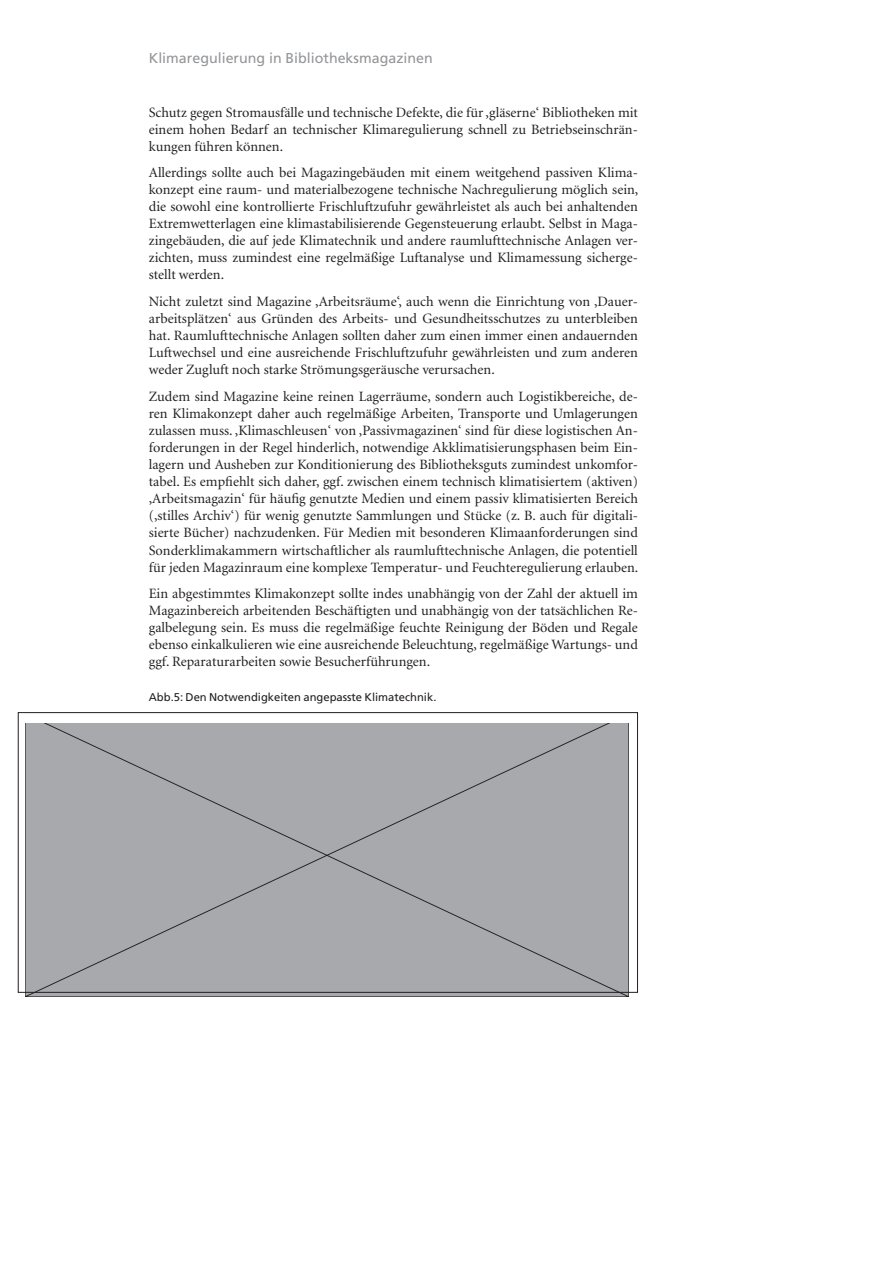
<style>
.page{position:relative;width:893px;height:1263px;background:#fff}
.page>*{position:absolute;margin:0;border:0;box-sizing:border-box;transform-origin:0 0}
.t1{font:14.25px/17.1px "Minion";color:#231f20;text-align:justify}
.t2{font:14.25px "Frutiger";color:#939598}
.t3{font:11.25px "Frutiger";color:#231f20}
</style>
<div class="page">
<div style="left:25px;top:724px;width:604px;height:273px;background:#a7a9ac"></div>
<div style="left:18px;top:712px;width:620px;height:281px;border:1px solid #231f20"></div>
<p class="t2" style="left:149px;top:52px;width:190px">Möblierung und E richtung</p>
<p class="t2" style="left:149px;top:52px;width:285px">Klimaregulierung in Bibliotheksmagazinen</p>
<p class="t1" style="left:149px;top:105px;width:491px">Schutz gegen Stromausfälle und tech nische Defekte, die für ‚gläserne‘ Bibliotheken mit einem hohen Bedarf an technischer Klimaregulierung schnell zu Betriebseinschrän&shy;kungen führen können.</p>
<p class="t1" style="left:149px;top:165px;width:491px">Allerdings sollte auch bei Magazingebäuden mit einem weitgehend passiven Klima&shy;konzep t eine raum- und materialbezogene technische Nachregulierung möglich sein, die sowohl eine kontrollierte Frischluftzufuhr gewährleistet als auch bei anhaltenden Extremwetterlagen eine klimastabilisierende Gegen steuerung erlaubt. Selbst in Maga&shy;zingebäuden , die auf jede Klimatechnik und andere raumlufttechnische Anlagen ver&shy;zichten, muss zumindest eine regel mäßige Luftanalyse und Klimamessung sicherge&shy;stellt werden.</p>
<p class="t1" style="left:149px;top:294px;width:491px">Nicht zuletzt sind Magazine ‚Arbeitsräume‘, auch wenn die Einrichtung von ‚Dauer&shy;arbeitsplätzen‘ aus Gründen des Arbeits- und Gesundheitsschutzes zu unterbleiben hat. Raumlufttechnische Anlagen sollten daher zum einen immer einen andauernden Luftwechsel und eine ausreichende Frischluftzufuhr gewährleisten und zum anderen weder Zugluft noch starke Strömungs geräusche verursachen.</p>
<p class="t1" style="left:149px;top:389px;width:491px">Zudem sind Magazine keine reinen Lagerräume, sondern auch Logistik bereiche, de&shy;ren Klimakonzept daher auch regelmäßige Arbeiten, Transporte und Umlagerungen zulassen muss. ‚Klimaschleusen‘ von ‚Passivmagazinen‘ sind für diese logistischen An&shy;forderungen in der Regel hinderlich, notwendige Akklimatisierungsphasen beim Ein&shy;lagern und Ausheben zur Konditionierung des Bibliotheksguts zumindest unkomfor&shy;tabel. Es empfiehlt sich daher, ggf. zwischen einem technisch klimatisiertem (aktiven) ‚Arbeitsmagazin‘ für häufig genutzte Medien und einem passiv klimatisierten Bereich (‚stilles Archiv‘) für wenig genutzte Sammlungen und Stücke (z. B. auch für digitali&shy;sierte Bücher) nachzudenken. Für Medien mit besonderen Klima anforderungen sind Sonderklimakammern wirtschaftlicher als raumluft technische Anlagen, die potentiell für jeden Magazinraum eine komplexe Temperatur - und Feuchteregulierung erlauben.</p>
<p class="t1" style="left:149px;top:586px;width:491px">Ein abgestimmtes Klimakonzept sollte indes unabhängig von der Zahl der aktuell im Magazinbereich arbeitenden Beschäftigten und unabhängig von der tatsächlichen Re&shy;galbelegung sein. Es muss die regelmäßige feuchte Reinigung der Böden und Regale ebenso einkalkulieren wie eine ausreichende Beleuch tung, regelmäßige Wartungs- und ggf. Reparaturarbeiten sowie Besucher führungen.</p>
<p class="t3" style="left:149px;top:693px;width:289px">Abb.5: Den Notwendigkeiten angepasste Klimatechnik.</p>
</div>
